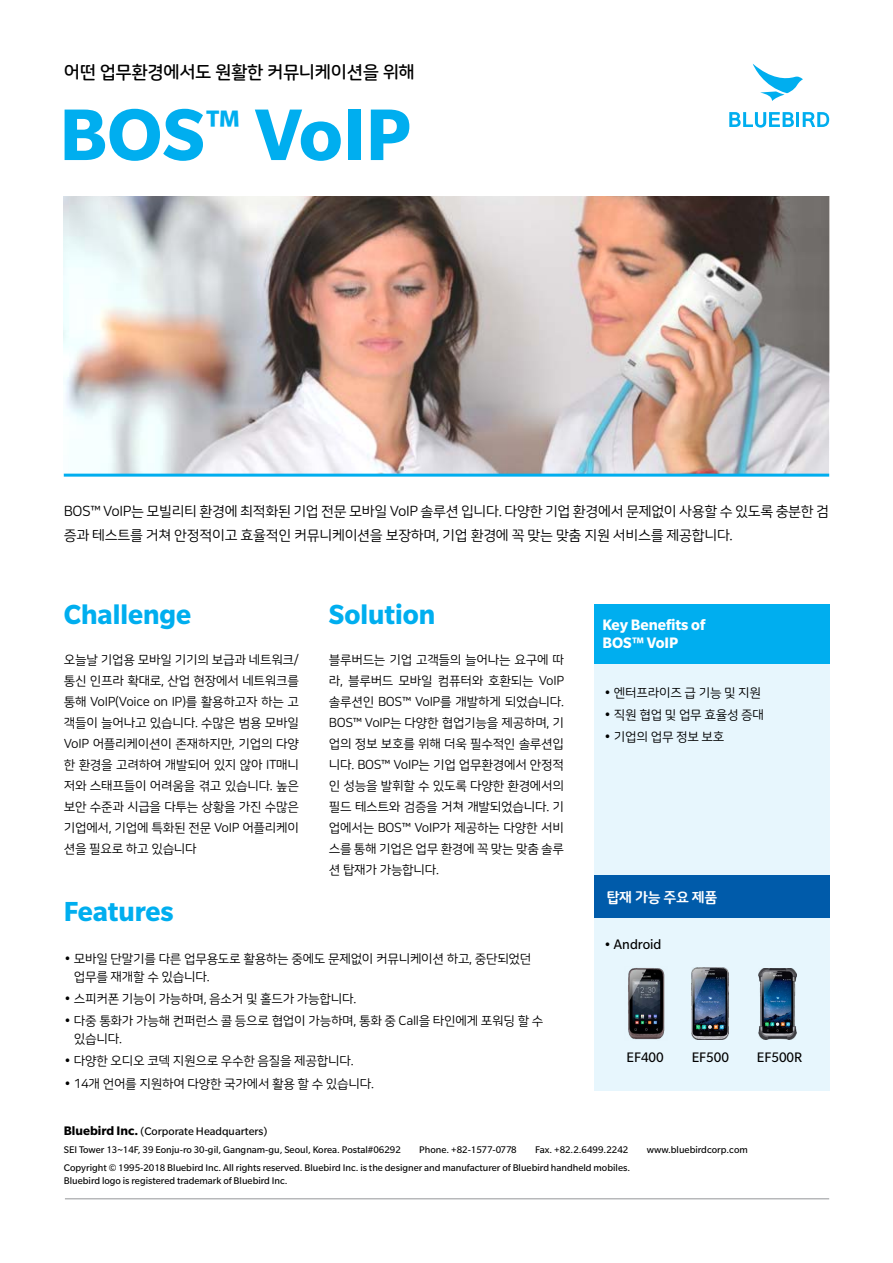
<style>
.page{position:relative;width:893px;height:1263px;background:#fff}
.page>*{position:absolute;margin:0;border:0;box-sizing:border-box;transform-origin:0 0}
.t1{font:700 79.5px "Slate Std";color:#00aeef}
.t2{font:700 30px "Slate Std";color:#00aeef}
.t3{font:18px "Nanum Square Round OTFB";letter-spacing:-.025em;color:#000}
.t4{font:700 16.5px/18px "Slate Std";color:#fff}
.t5{font:15px "Slate Std";color:#000}
.t6{font:14.25px/24px "Nanum Square Round OTFR";letter-spacing:-.025em;color:#000}
.t7{font:14.25px "Nanum Square Round EB";letter-spacing:-.025em;color:#fff}
.t8{font:12.75px/21px "Nanum Square Round OTFR";letter-spacing:-.025em;color:#000;text-align:justify}
.t9{font:12px "Slate Std";color:#000}
.t10{font:10.5px/13.5px "Slate Std";color:#000}
.s1{font-family:"Slate Std";font-size:15px}
.s2{font-weight:700;font-size:13.5px}
</style>
<div class="page">
<hr style="left:65px;top:1198px;width:764px;height:1px;background:#939598">
<div style="left:594px;top:645px;width:235px;height:446px;background:#e7f6fd"></div>
<div style="left:594px;top:876px;width:235px;height:42px;background:#005baa"></div>
<img style="left:628px;top:968px;width:37px;height:72px">
<img style="left:691px;top:968px;width:37px;height:71px">
<img style="left:758px;top:968px;width:39px;height:71px">
<div style="left:594px;top:604px;width:235px;height:60px;background:#00aeef"></div>
<img style="left:64px;top:196px;width:765px;height:278px">
<hr style="left:64px;top:474px;width:765px;height:3px;background:#00aeef">
<hr style="left:796px;top:112px;width:3px;height:15px;background:#00aeef">
<svg style="left:729px;top:112px;width:65px;height:16px"></svg>
<svg style="left:803px;top:112px;width:26px;height:15px"></svg>
<svg style="left:753px;top:64px;width:50px;height:37px"></svg>
<h3 class="t3" style="left:64px;top:62px;width:353px">어떤 업무환경에서도 원활한 커뮤니케이션을 위해</h3>
<h1 class="t1" style="left:59px;top:92px;width:354px">BOS<sup>™</sup> VoIP</h1>
<p class="t6" style="left:64px;top:499px;width:767px">BOS™ VoIP는 모빌리티 환경에 최적화된 기업 전문 모바일 VoIP 솔루션 입니다. 다양한 기업 환경에서 문제없이 사용할 수 있도록 충분한 검 증과 테스트를 거쳐 안정적이고 효율적인 커뮤니케이션을 보장하며, 기업 환경에 꼭 맞는 맞춤 지원 서비스를 제공합니다.</p>
<h2 class="t2" style="left:64px;top:598px;width:129px">Challenge</h2>
<p class="t8" style="left:64px;top:650px;width:237px">오늘날 기업용 모바일 기기의 보급과 네트워크/ 통신 인프라 확대로, 산업 현장에서 네트워크를 통해 VoIP(Voice on IP)를 활용하고자 하는 고 객들이 늘어나고 있습니다. 수많은 범용 모바일 VoIP 어플리케이션이 존재하지만, 기업의 다양 한 환경을 고려하여 개발되어 있지 않아 IT매니 저와 스태프들이 어려움을 겪고 있습니다. 높은 보안 수준과 시급을 다투는 상황을 가진 수많은 기업에서, 기업에 특화된 전문 VoIP 어플리케이 션을 필요로 하고 있습니다</p>
<h2 class="t2" style="left:329px;top:598px;width:108px">Solution</h2>
<p class="t8" style="left:329px;top:650px;width:237px">블루버드는 기업 고객들의 늘어나는 요구에 따 라, 블루버드 모바일 컴퓨터와 호환되는 VoIP 솔루션인 BOS™ VoIP를 개발하게 되었습니다.<br>BOS™ VoIP는 다양한 협업기능을 제공하며, 기 업의 정보 보호를 위해 더욱 필수적인 솔루션입 니다. BOS™ VoIP는 기업 업무환경에서 안정적 인 성능을 발휘할 수 있도록 다양한 환경에서의 필드 테스트와 검증을 거쳐 개발되었습니다. 기 업에서는 BOS™ VoIP가 제공하는 다양한 서비 스를 통해 기업은 업무 환경에 꼭 맞는 맞춤 솔루 션 탑재가 가능합니다.</p>
<h2 class="t2" style="left:64px;top:895px;width:111px">Features</h2>
<p class="t8" style="left:74px;top:949px;width:459px;line-height:18px;text-indent:-10px"><span class="s1">•</span> 모바일 단말기를 다른 업무용도로 활용하는 중에도 문제없이 커뮤니케이션 하고, 중단되었던 업무를 재개할 수 있습니다.</p>
<p class="t8" style="left:64px;top:988px;width:294px"><span class="s1">•</span> 스피커폰 기능이 가능하며, 음소거 및 홀드가 가능합니다.</p>
<p class="t8" style="left:74px;top:1012px;width:471px;line-height:18px;text-indent:-10px"><span class="s1">•</span> 다중 통화가 가능해 컨퍼런스 콜 등으로 협업이 가능하며, 통화 중 Call을 타인에게 포워딩 할 수 있습니다.</p>
<p class="t8" style="left:64px;top:1051px;width:291px"><span class="s1">•</span> 다양한 오디오 코덱 지원으로 우수한 음질을 제공합니다.</p>
<p class="t8" style="left:64px;top:1073px;width:312px"><span class="s1">•</span> 14개 언어를 지원하여 다양한 국가에서 활용 할 수 있습니다.</p>
<p class="t4" style="left:602px;top:616px;width:104px">Key Benefits of<br>BOS™ VoIP</p>
<p class="t8" style="left:604px;top:682px;width:159px"><span class="s1">•</span> 엔터프라이즈 급 기능 및 지원</p>
<p class="t8" style="left:604px;top:705px;width:162px"><span class="s1">•</span> 직원 협업 및 업무 효율성 증대</p>
<p class="t8" style="left:604px;top:727px;width:122px"><span class="s1">•</span> 기업의 업무 정보 보호</p>
<p class="t7" style="left:607px;top:889px;width:112px">탑재 가능 주요 제품</p>
<p class="t5" style="left:604px;top:936px;width:59px">• Android</p>
<p class="t5" style="left:626px;top:1049px;width:39px">EF400</p>
<p class="t5" style="left:692px;top:1049px;width:39px">EF500</p>
<p class="t5" style="left:757px;top:1049px;width:47px">EF500R</p>
<p class="t9" style="left:64px;top:1125px;width:205px"><span class="s2">Bluebird Inc.</span> (Corporate Headquarters)</p>
<p class="t10" style="left:64px;top:1143px;width:339px">SEI Tower 13~14F, 39 Eonju-ro 30-gil, Gangnam-gu, Seoul, Korea. Postal#06292</p>
<p class="t10" style="left:419px;top:1143px;width:99px">Phone. +82-1577-0778</p>
<p class="t10" style="left:535px;top:1143px;width:95px">Fax. +82.2.6499.2242</p>
<p class="t10" style="left:647px;top:1143px;width:103px">www.bluebirdcorp.com</p>
<p class="t10" style="left:64px;top:1161px;width:568px">Copyright © 1995-2018 Bluebird Inc. All rights reserved. Bluebird Inc. is the designer and manufacturer of Bluebird handheld mobiles.<br>Bluebird logo is registered trademark of Bluebird Inc.</p>
</div>
